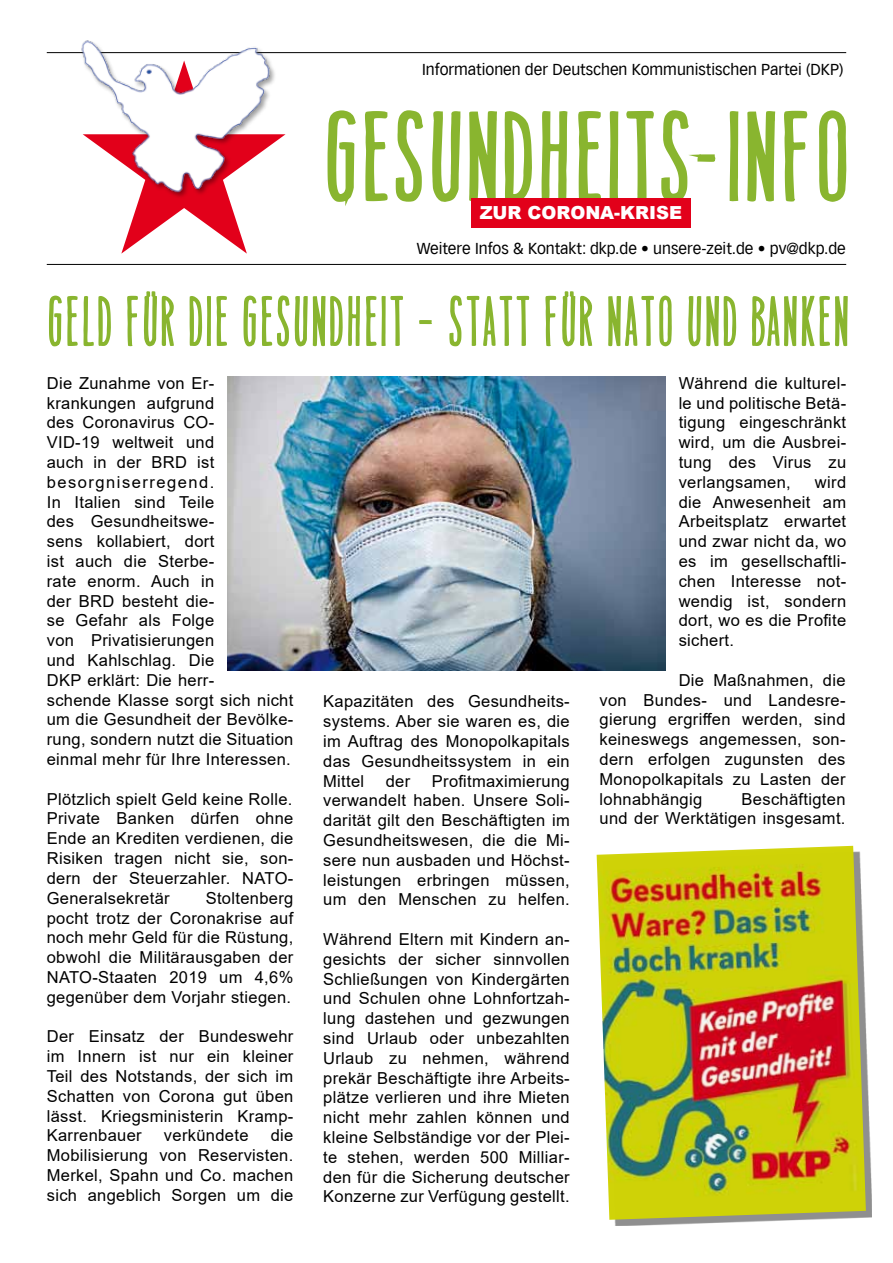
<style>
.page{position:relative;width:893px;height:1263px;background:#fff}
.page>*{position:absolute;margin:0;border:0;box-sizing:border-box;transform-origin:0 0}
.t1{font:124.2px "Tamales";color:#89b52f;scale:1.21 1}
.t2{font:69.15px "Tamales";letter-spacing:.02em;color:#89b52f}
.t3{font:900 18px "Arial";color:#fff}
.t4{font:16.5px/19.8px "Arial";letter-spacing:.02em;color:#000;text-align:justify}
.t5{font:15.45px "Vectora LH";color:#000}
</style>
<div class="page">
<hr style="left:47px;top:52px;width:799px;height:1px;background:#000">
<hr style="left:47px;top:264px;width:799px;height:1px;background:#000">
<svg style="left:48px;top:40px;width:486px;height:337px"></svg>
<svg style="left:540px;top:110px;width:200px;height:267px"></svg>
<svg style="left:746px;top:52px;width:102px;height:295px"></svg>
<img style="left:227px;top:377px;width:439px;height:293px">
<div style="left:603px;top:852px;width:269px;height:374px;background:#000;opacity:.44"></div>
<img style="left:597px;top:846px;width:269px;height:374px">
<div style="left:471px;top:198px;width:220px;height:30px;background:#e2001a"></div>
<p class="t5" style="left:422px;top:61px;width:423px">Informationen der Deutschen Kommunistischen Partei (DKP)</p>
<h1 class="t1" style="left:322px;top:98px;width:438px">GESUNDHEITS-INFO</h1>
<p class="t3" style="left:480px;top:200px;width:204px">ZUR CORONA-KRISE</p>
<p class="t5" style="left:417px;top:239px;width:431px">Weitere Infos &amp; Kontakt: dkp.de • unsere-zeit.de • pv@dkp.de</p>
<h2 class="t2" style="left:47px;top:288px;width:804px">GELD FÜR DIE GESUNDHEIT – STATT FÜR NATO UND BANKEN</h2>
<p class="t4" style="left:47px;top:373px;width:248px;text-align:left">Die Zunahme von Er&shy;krankungen aufgrund<br>des Coronavirus CO-<br>VID-19 weltweit und<br>auch in der BRD ist besorgniserregend.<br>In Italien sind Teile<br>des Gesundheitswe-<br>sens kollabiert, dort<br>ist auch die Sterbe-<br>rate enorm. Auch in<br>der BRD besteht die-<br>se Gefahr als Folge<br>von Privatisierungen<br>und Kahlschlag. Die<br>DKP erklärt: Die herr-<br>schende Klasse sorgt sich nicht um die Gesundheit der Bevölke&shy;rung, sondern nutzt die Situation einmal mehr für Ihre Interessen.</p>
<p class="t4" style="left:47px;top:789px;width:248px">Plötzlich spielt Geld keine Rolle.<br>Private Banken dürfen ohne Ende an Krediten verdienen, die Risiken tragen nicht sie, son&shy;dern der Steuerzahler. NATO-Generalsekretär</p>
<p class="t4" style="left:679px;top:373px;width:169px">Während die kulturel&shy;le und politische Betä&shy;tigung eingeschränkt wird, um die Ausbrei&shy;tung des Virus zu verlangsamen,</p>
<p class="t4" style="left:679px;top:472px;width:169px;text-indent:136px">wird die Anwesenheit am Arbeitsplatz erwartet und zwar nicht da, wo es im gesellschaftli&shy;chen Interesse not&shy;wendig ist, sondern dort, wo es die Profite sichert.</p>
<p class="t4" style="left:600px;top:670px;width:247px;text-indent:79px">Die Maßnahmen, die von Bundes- und Landesre&shy;gierung ergriffen werden, sind keineswegs angemessen, son&shy;dern erfolgen zugunsten des Monopolkapitals zu Lasten der lohnabhängig</p>
<p class="t4" style="left:323px;top:691px;width:248px">Kapazitäten des Gesundheits&shy;systems. Aber sie waren es, die im Auftrag des Monopolkapitals das Gesundheitssystem in ein Mittel</p>
<p class="t4" style="left:323px;top:771px;width:248px;text-indent:109px">Profitmaximierung verwandelt haben. Unsere Soli&shy;darität gilt den Beschäftigten im Gesundheitswesen, die die Mi&shy;sere nun ausbaden und Höchst&shy;leistungen erbringen müssen, um den Menschen zu helfen.</p>
<p class="t4" style="left:323px;top:929px;width:248px">Während Eltern mit Kindern an&shy;gesichts der sicher sinnvollen Schließungen von Kindergärten und Schulen ohne Lohnfortzah&shy;lung dastehen und gezwungen sind Urlaub oder unbezahlten Urlaub zu nehmen, während prekär Beschäftigte ihre Arbeits&shy;plätze verlieren und ihre Mieten nicht mehr zahlen können und kleine Selbständige vor der Plei&shy;te stehen, werden 500 Milliar&shy;den für die Sicherung deutscher Konzerne zur Verfügung gestellt.</p>
<p class="t4" style="left:386px;top:771px;width:26px">der</p>
<p class="t4" style="left:600px;top:789px;width:247px;text-align:right">Beschäftigten<br>und der Werktätigen insgesamt.</p>
<p class="t4" style="left:47px;top:888px;width:248px;text-indent:159px">Stoltenberg pocht trotz der Coronakrise auf noch mehr Geld für die Rüstung, obwohl die Militärausgaben der NATO-Staaten 2019 um 4,6% gegenüber dem Vorjahr stiegen.</p>
<p class="t4" style="left:47px;top:1026px;width:248px">Der Einsatz der Bundeswehr im Innern ist nur ein kleiner Teil des Notstands, der sich im Schatten von Corona gut üben lässt. Kriegsministerin Kramp-Karrenbauer</p>
<p class="t4" style="left:164px;top:1125px;width:86px">verkündete</p>
<p class="t4" style="left:47px;top:1125px;width:248px;text-indent:224px">die Mobilisierung von Reservisten.<br>Merkel, Spahn und Co. machen sich angeblich Sorgen um die</p>
</div>
